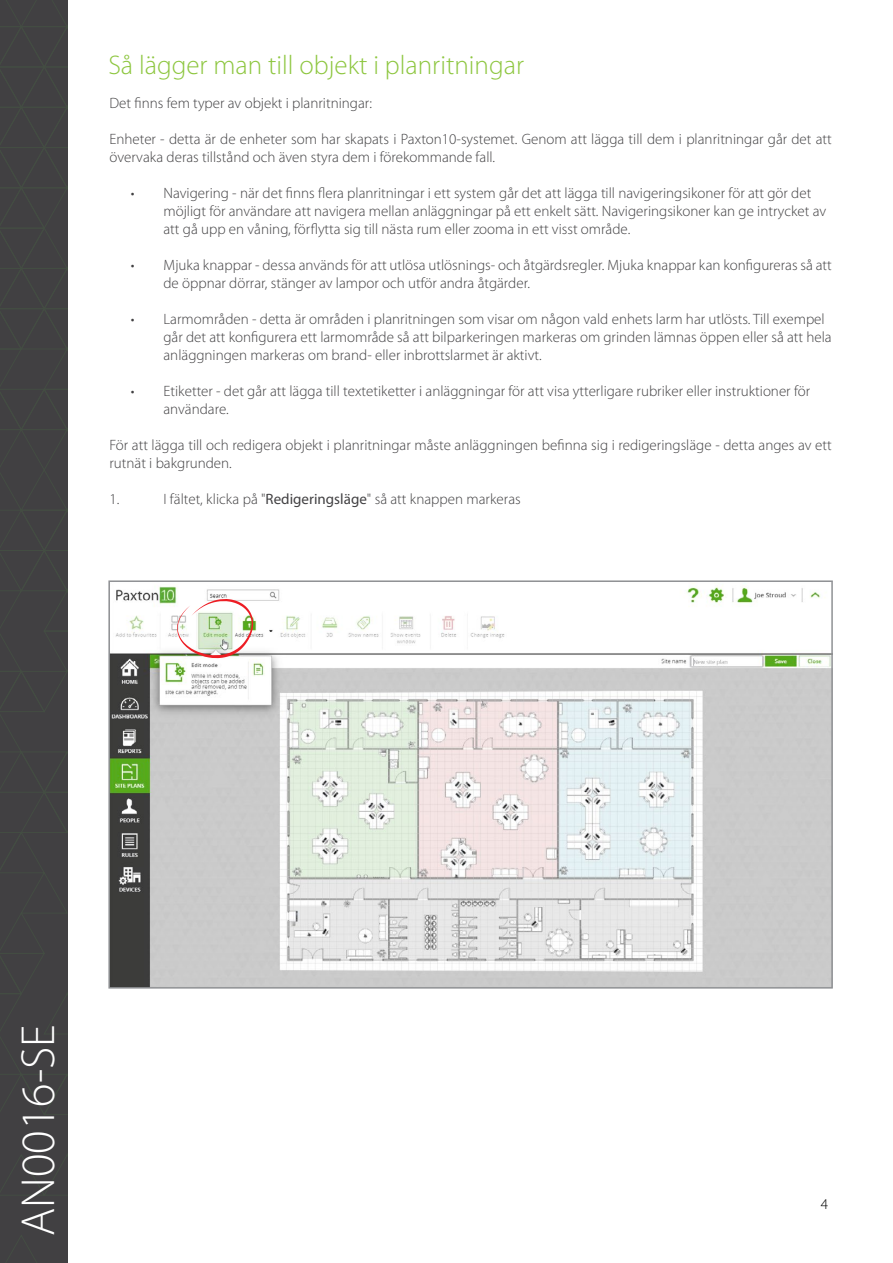
<style>
.page{position:relative;width:893px;height:1263px;background:#fff}
.page>*{position:absolute;margin:0;border:0;box-sizing:border-box;transform-origin:0 0}
.t1{font:300 48px "Myriad Pro";color:#fff}
.t2{font:300 27px "Myriad Pro";color:#8dc63f}
.t3{font:300 15px/18px "Myriad Pro";color:#414042}
.t4{font:300 15px "Myriad Pro";color:#000}
.s1{font-weight:400}
</style>
<div class="page">
<div style="left:0;top:0;width:67px;height:1263px;background:#414042"></div>
<svg style="left:6px;top:1235px;width:31px;height:28px"></svg>
<svg style="left:0;top:0;width:67px;height:1196px"></svg>
<img style="left:111px;top:586px;width:719px;height:399px">
<div style="left:108px;top:580px;width:725px;height:408px;border:2px solid #8f9194"></div>
<svg style="left:177px;top:599px;width:76px;height:59px"></svg>
<h2 class="t2" style="left:108px;top:49px;width:417px">Så lägger man till objekt i planritningar</h2>
<p class="t3" style="left:109px;top:94px;width:264px">Det finns fem typer av objekt i planritningar:</p>
<p class="t3" style="left:109px;top:130px;width:724px">Enheter - detta är de enheter som har skapats i Paxton10-systemet. Genom att lägga till dem i planritningar går det att övervaka deras tillstånd och även styra dem i förekommande fall.</p>
<p class="t3" style="left:163px;top:184px;width:664px;text-indent:-33px">• Navigering - när det finns flera planritningar i ett system går det att lägga till navigeringsikoner för att gör det möjligt för användare att navigera mellan anläggningar på ett enkelt sätt. Navigeringsikoner kan ge intrycket av att gå upp en våning, förflytta sig till nästa rum eller zooma in ett visst område.</p>
<p class="t3" style="left:163px;top:256px;width:670px;text-indent:-33px">• Mjuka knappar - dessa används för att utlösa utlösnings- och åtgärdsregler. Mjuka knappar kan konfigureras så att de öppnar dörrar, stänger av lampor och utför andra åtgärder.</p>
<p class="t3" style="left:163px;top:310px;width:670px;text-indent:-33px">• Larmområden - detta är områden i planritningen som visar om någon vald enhets larm har utlösts. Till exempel går det att konfigurera ett larmområde så att bilparkeringen markeras om grinden lämnas öppen eller så att hela anläggningen markeras om brand- eller inbrottslarmet är aktivt.</p>
<p class="t3" style="left:163px;top:382px;width:648px;text-indent:-33px">• Etiketter - det går att lägga till textetiketter i anläggningar för att visa ytterligare rubriker eller instruktioner för användare.</p>
<p class="t3" style="left:109px;top:436px;width:724px">För att lägga till och redigera objekt i planritningar måste anläggningen befinna sig i redigeringsläge - detta anges av ett rutnät i bakgrunden.</p>
<p class="t3" style="left:109px;top:490px;width:11px">1.</p>
<p class="t3" style="left:163px;top:490px;width:359px">I fältet, klicka på "<span class="s1">Redigeringsläge</span>" så att knappen markeras</p>
<h1 class="t1" style="left:9px;top:1236px;width:213px;rotate:-90deg">AN0016-SE</h1>
<p class="t4" style="left:821px;top:1195px;width:9px">4</p>
</div>
